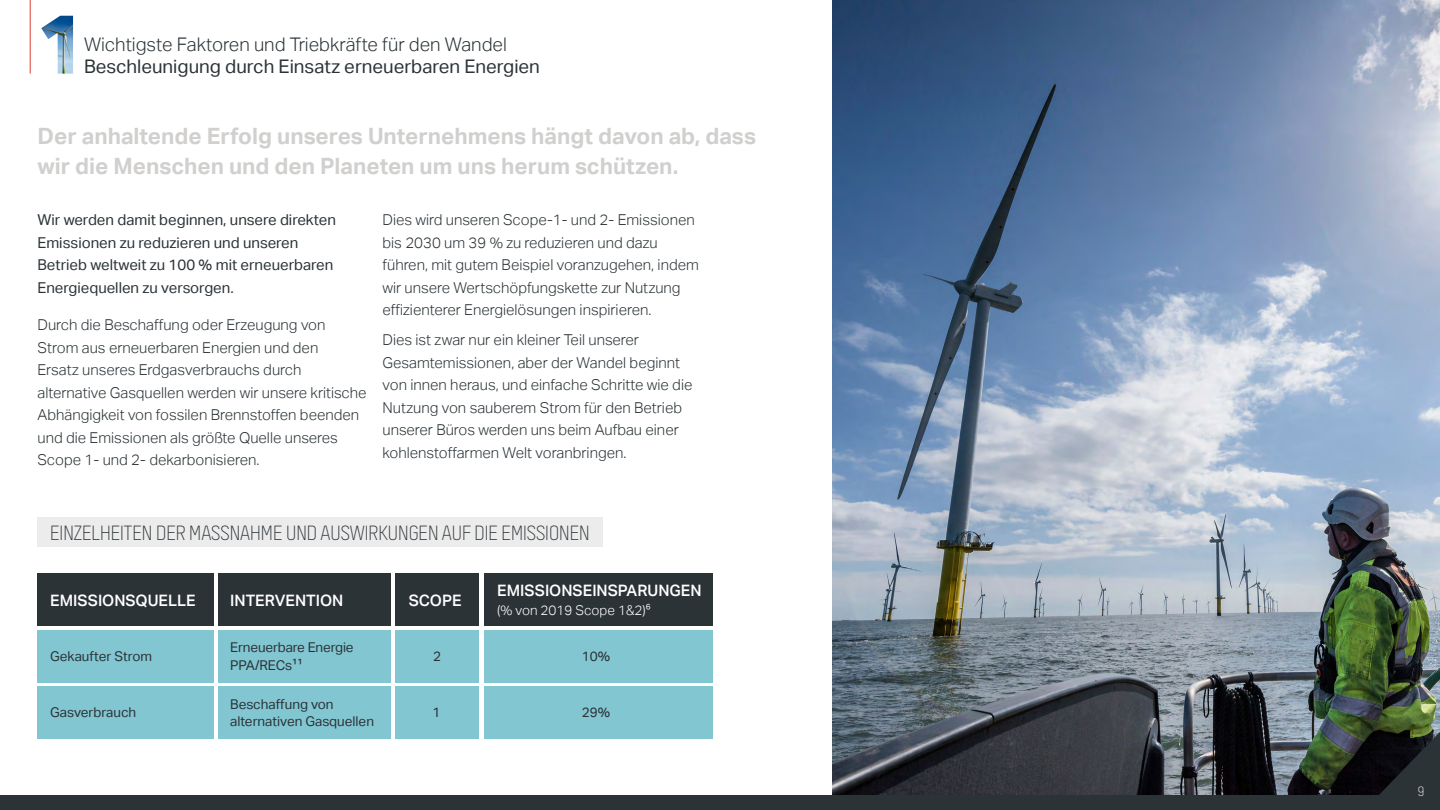
<style>
.page{position:relative;width:1440px;height:810px;background:#fff}
.page>*{position:absolute;margin:0;border:0;box-sizing:border-box;transform-origin:0 0}
.t1{font:700 22.5px/30px "Aktiv Grotesk";color:#d1d0cf}
.t2{font:18.75px "Aktiv Grotesk";color:#2b3337}
.t3{font:300 18.75px "Aktiv Grotesk";color:#2b3337}
.t4{font:18.38px "Modula Hero Part 1";color:#2b3337}
.t5{font:500 15.75px "Aktiv Grotesk";color:#fff}
.t6{font:300 15px/22.5px "Aktiv Grotesk";color:#2b3337}
.t7{font:15px/22.5px "Aktiv Grotesk";color:#2b3337}
.t8{font:13.5px/17.2px "Aktiv Grotesk";color:#2b3337}
.t9{font:300 13.5px "Aktiv Grotesk";color:#fff}
.t10{font:12px "Modula Text";color:#fff}
</style>
<div class="page">
<img style="left:832px;top:0;width:608px;height:795px">
<svg style="left:1364px;top:732px;width:76px;height:63px;background:#191c1f"></svg>
<hr style="left:30px;top:0;width:1px;height:74px;background:#e03c31">
<div style="left:0;top:795px;width:1440px;height:15px;background:#2b3337"></div>
<div style="left:38px;top:518px;width:565px;height:30px;background:#edecec"></div>
<div style="left:218px;top:630px;width:173px;height:52px;background:#82c6d2"></div>
<div style="left:218px;top:574px;width:173px;height:52px;background:#2b3337"></div>
<div style="left:38px;top:630px;width:176px;height:52px;background:#82c6d2"></div>
<div style="left:38px;top:574px;width:176px;height:52px;background:#2b3337"></div>
<div style="left:38px;top:686px;width:176px;height:53px;background:#82c6d2"></div>
<div style="left:218px;top:686px;width:173px;height:53px;background:#82c6d2"></div>
<div style="left:395px;top:630px;width:84px;height:52px;background:#82c6d2"></div>
<div style="left:395px;top:574px;width:84px;height:52px;background:#2b3337"></div>
<div style="left:395px;top:686px;width:84px;height:53px;background:#82c6d2"></div>
<div style="left:484px;top:630px;width:228px;height:52px;background:#82c6d2"></div>
<div style="left:484px;top:574px;width:228px;height:52px;background:#2b3337"></div>
<div style="left:484px;top:686px;width:228px;height:53px;background:#82c6d2"></div>
<img style="left:41px;top:16px;width:32px;height:58px">
<p class="t3" style="left:84px;top:33px;width:424px">Wichtigste Faktoren und Triebkräfte für den Wandel</p>
<p class="t2" style="left:84px;top:56px;width:458px">Beschleunigung durch Einsatz erneuerbaren Energien</p>
<p class="t1" style="left:38px;top:121px;width:720px">Der anhaltende Erfolg unseres Unternehmens hängt davon ab, dass wir die Menschen und den Planeten um uns herum schützen.</p>
<p class="t7" style="left:38px;top:209px;width:300px">Wir werden damit beginnen, unsere direkten Emissionen zu reduzieren und unseren Betrieb weltweit zu 100 % mit erneuerbaren Energiequellen zu versorgen.</p>
<p class="t6" style="left:38px;top:314px;width:331px">Durch die Beschaffung oder Erzeugung von Strom aus erneuerbaren Energien und den<br>Ersatz unseres Erdgasverbrauchs durch alternative Gasquellen werden wir unsere kritische Abhängigkeit von fossilen Brennstoffen beenden und die Emissionen als größte Quelle unseres Scope 1- und 2- dekarbonisieren.</p>
<p class="t6" style="left:382px;top:209px;width:318px">Dies wird unseren Scope-1- und 2- Emissionen bis 2030 um 39 % zu reduzieren und dazu führen, mit gutem Beispiel voranzugehen, indem wir unsere Wertschöpfungskette zur Nutzung effizienterer Energielösungen inspirieren.</p>
<p class="t6" style="left:382px;top:329px;width:311px">Dies ist zwar nur ein kleiner Teil unserer Gesamtemissionen, aber der Wandel beginnt von innen heraus, und einfache Schritte wie die Nutzung von sauberem Strom für den Betrieb unserer Büros werden uns beim Aufbau einer kohlenstoffarmen Welt voranbringen.</p>
<p class="t4" style="left:50px;top:521px;width:541px">EINZELHEITEN DER MASSNAHME UND AUSWIRKUNGEN AUF DIE EMISSIONEN</p>
<p class="t5" style="left:50px;top:591px;width:147px">EMISSIONSQUELLE</p>
<p class="t8" style="left:50px;top:648px;width:103px">Gekaufter Strom</p>
<p class="t5" style="left:230px;top:591px;width:115px">INTERVENTION</p>
<p class="t8" style="left:230px;top:639px;width:125px">Erneuerbare Energie<br>PPA/RECs11</p>
<p class="t8" style="left:50px;top:704px;width:88px">Gasverbrauch</p>
<p class="t8" style="left:230px;top:695px;width:145px">Beschaffung von alternativen Gasquellen</p>
<p class="t5" style="left:409px;top:592px;width:54px">SCOPE</p>
<p class="t8" style="left:433px;top:648px;width:9px">2</p>
<p class="t8" style="left:432px;top:704px;width:9px">1</p>
<p class="t5" style="left:497px;top:582px;width:206px">EMISSIONSEINSPARUNGEN</p>
<p class="t9" style="left:497px;top:602px;width:155px">(% von 2019 Scope 1&amp;2)6</p>
<p class="t8" style="left:582px;top:648px;width:30px">10%</p>
<p class="t8" style="left:582px;top:704px;width:30px">29%</p>
<p class="t10" style="left:1418px;top:783px;width:8px">9</p>
</div>
